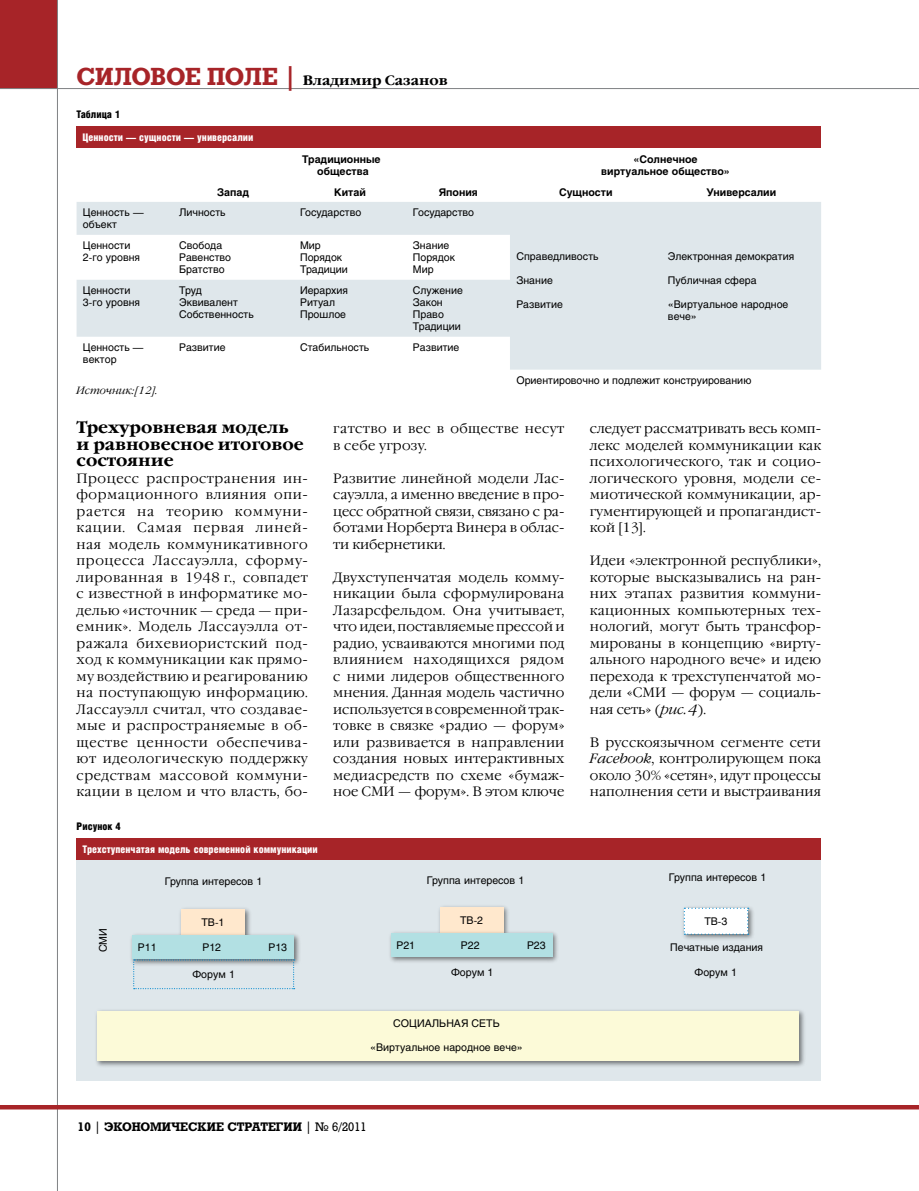
<style>
.page{position:relative;width:919px;height:1191px;background:#fff}
.page>*{position:absolute;margin:0;border:0;box-sizing:border-box;transform-origin:0 0}
.t1{font:700 16.5px/16.5px "Garamond C";color:#000}
.t2{font:300 13.5px/16.5px "Garamond C";letter-spacing:.005em;color:#000;text-align:justify}
.t3{font:300 13.5px/16.5px "Garamond C";letter-spacing:.035em;color:#000}
.t4{font:700 13.5px "Garamond C";color:#000}
.t5{font:700 12px "Rodeo";color:#000}
.t6{font:10.5px/12px "Helios";color:#000}
.t7{font:700 10.5px/12px "Helios";color:#000;text-align:center}
.t8{font:900 10.5px "Helios Cond";color:#fff}
.t9{font:900 10.5px "Helios Cond";color:#000}
.t10{font:italic 300 10.5px "Garamond C";color:#000}
.s1{font-family:"Rodeo";font-size:24px;color:#a72428}
.s2{font-style:italic}
.s3{font-weight:400}
</style>
<div class="page">
<div style="left:0;top:0;width:58px;height:89px;background:#a72428"></div>
<hr style="left:57px;top:0;width:1px;height:1191px;background:#808284">
<hr style="left:0;top:88px;width:918px;height:1px;background:#808284">
<hr style="left:0;top:1105px;width:918px;height:4px;background:#a72428">
<div style="left:77px;top:838px;width:744px;height:242px;background:#dfe7eb"></div>
<div style="left:77px;top:838px;width:744px;height:22px;background:#a72428"></div>
<div style="left:178px;top:905px;width:74px;height:38px;background:#000;opacity:.5"></div>
<div style="left:181px;top:909px;width:64px;height:26px;background:#ffe8cd"></div>
<div style="left:129px;top:932px;width:172px;height:35px;background:#000;opacity:.5"></div>
<div style="left:132px;top:935px;width:162px;height:24px;background:#b2e0e3"></div>
<svg style="left:133px;top:959px;width:161px;height:30px"></svg>
<div style="left:436px;top:903px;width:75px;height:38px;background:#000;opacity:.5"></div>
<div style="left:440px;top:907px;width:63px;height:26px;background:#ffe8cd"></div>
<div style="left:387px;top:929px;width:173px;height:36px;background:#000;opacity:.5"></div>
<div style="left:391px;top:933px;width:161px;height:24px;background:#b2e0e3"></div>
<div style="left:680px;top:904px;width:75px;height:38px;background:#000;opacity:.5"></div>
<svg style="left:683px;top:907px;width:65px;height:27px;background:#f7fafc"></svg>
<div style="left:94px;top:1007px;width:712px;height:61px;background:#000;opacity:.5"></div>
<div style="left:97px;top:1011px;width:702px;height:50px;background:#fcfad8"></div>
<svg style="left:77px;top:202px;width:744px;height:168px;fill:#dfe7eb"></svg>
<div style="left:77px;top:126px;width:744px;height:21px;background:#a72428"></div>
<p class="t4" style="left:77px;top:73px;width:372px"><span class="s1">СИЛОВОЕ ПОЛЕ |</span> Владимир Сазанов</p>
<p class="t9" style="left:77px;top:108px;width:45px">Таблица 1</p>
<p class="t8" style="left:83px;top:131px;width:172px">Ценности — сущности — универсалии</p>
<p class="t7" style="left:302px;top:153px;width:80px">Традиционные общества</p>
<p class="t7" style="left:601px;top:153px;width:130px">«Солнечное виртуальное общество»</p>
<p class="t7" style="left:217px;top:186px;width:33px">Запад</p>
<p class="t7" style="left:334px;top:186px;width:33px">Китай</p>
<p class="t7" style="left:438px;top:186px;width:41px">Япония</p>
<p class="t7" style="left:559px;top:186px;width:55px">Сущности</p>
<p class="t7" style="left:706px;top:186px;width:71px">Универсалии</p>
<p class="t6" style="left:83px;top:207px;width:62px">Ценность — объект</p>
<p class="t6" style="left:179px;top:207px;width:48px">Личность</p>
<p class="t6" style="left:300px;top:207px;width:63px">Государство</p>
<p class="t6" style="left:413px;top:207px;width:63px">Государство</p>
<p class="t6" style="left:83px;top:239px;width:59px">Ценности<br>2-го уровня</p>
<p class="t6" style="left:179px;top:239px;width:54px">Свобода<br>Равенство<br>Братство</p>
<p class="t6" style="left:300px;top:239px;width:49px">Мир<br>Порядок<br>Традиции</p>
<p class="t6" style="left:413px;top:239px;width:44px">Знание<br>Порядок<br>Мир</p>
<p class="t6" style="left:83px;top:284px;width:59px">Ценности<br>3-го уровня</p>
<p class="t6" style="left:179px;top:284px;width:76px">Труд<br>Эквивалент<br>Собственность</p>
<p class="t6" style="left:300px;top:284px;width:49px">Иерархия<br>Ритуал<br>Прошлое</p>
<p class="t6" style="left:413px;top:284px;width:52px">Служение<br>Закон<br>Право<br>Традиции</p>
<p class="t6" style="left:83px;top:341px;width:62px">Ценность — вектор</p>
<p class="t6" style="left:179px;top:341px;width:48px">Развитие</p>
<p class="t6" style="left:300px;top:341px;width:71px">Стабильность</p>
<p class="t6" style="left:413px;top:341px;width:48px">Развитие</p>
<p class="t10" style="left:77px;top:384px;width:82px">Источник:[12].</p>
<p class="t6" style="left:516px;top:250px;width:84px">Справедливость</p>
<p class="t6" style="left:516px;top:274px;width:38px">Знание</p>
<p class="t6" style="left:516px;top:298px;width:48px">Развитие</p>
<p class="t6" style="left:668px;top:250px;width:128px">Электронная демократия</p>
<p class="t6" style="left:668px;top:274px;width:90px">Публичная сфера</p>
<p class="t6" style="left:668px;top:298px;width:122px">«Виртуальное народное вече»</p>
<p class="t6" style="left:516px;top:374px;width:236px">Ориентировочно и подлежит конструированию</p>
<p class="t1" style="left:77px;top:419px;width:228px">Трехуровневая модель и равновесное итоговое состояние</p>
<p class="t2" style="left:77px;top:470px;width:233px">Процесс распространения ин&shy;формационного влияния опи&shy;рается на теорию коммуни&shy;кации. Самая первая линей&shy;ная модель коммуникативного процесса Лассауэлла, сформу&shy;лированная в 1948 г., совпадет с известной в информатике мо&shy;делью «источник — среда — при&shy;емник». Модель Лассауэлла от&shy;ражала бихевиористский под&shy;ход к коммуникации как прямо&shy;му воздействию и реагированию на поступающую информацию.<br>Лассауэлл считал, что создавае&shy;мые и распространяемые в об&shy;ществе ценности обеспечива&shy;ют идеологическую поддержку средствам массовой коммуни&shy;кации в целом и что власть, бо-</p>
<p class="t3" style="left:333px;top:421px;width:232px">гатство и вес в обществе несут в себе угрозу.</p>
<p class="t2" style="left:333px;top:470px;width:233px">Развитие линейной модели Лас&shy;сауэлла, а именно введение в про&shy;цесс обратной связи, связано с ра&shy;ботами Норберта Винера в облас&shy;ти кибернетики.</p>
<p class="t2" style="left:333px;top:569px;width:233px">Двухступенчатая модель комму&shy;никации была сформулирована Лазарсфельдом. Она учитывает, что идеи, поставляемые прессой и радио, усваиваются многими под влиянием находящихся рядом с ними лидеров общественного мнения. Данная модель частично используется в современной трак&shy;товке в связке «радио — форум» или развивается в направлении создания новых интерактивных медиасредств по схеме «бумаж&shy;ное СМИ — форум». В этом ключе</p>
<p class="t2" style="left:590px;top:421px;width:233px">следует рассматривать весь комп&shy;лекс моделей коммуникации как психологического, так и социо&shy;логического уровня, модели се&shy;миотической коммуникации, ар&shy;гументирующей и пропагандист&shy;кой [13].</p>
<p class="t2" style="left:590px;top:553px;width:233px">Идеи «электронной республики», которые высказывались на ран&shy;них этапах развития коммуни&shy;кационных компьютерных тех&shy;нологий, могут быть трансфор&shy;мированы в концепцию «вирту&shy;ального народного вече» и идею перехода к трехступенчатой мо&shy;дели «СМИ — форум — социаль&shy;ная сеть» (<span class="s2">рис. 4</span>).</p>
<p class="t2" style="left:590px;top:734px;width:233px">В русскоязычном сегменте сети <span class="s2">Facebook</span>, контролирующем пока около 30% «сетян», идут процессы наполнения сети и выстраивания</p>
<p class="t9" style="left:77px;top:820px;width:46px">Рисунок 4</p>
<p class="t8" style="left:83px;top:843px;width:237px">Трехступенчатая модель современной коммуникации</p>
<p class="t6" style="left:165px;top:875px;width:99px">Группа интересов 1</p>
<p class="t6" style="left:427px;top:874px;width:99px">Группа интересов 1</p>
<p class="t6" style="left:668px;top:870px;width:99px">Группа интересов 1</p>
<p class="t6" style="left:97px;top:952px;width:26px;rotate:-90deg">СМИ</p>
<p class="t6" style="left:201px;top:916px;width:25px">ТВ-1</p>
<p class="t6" style="left:138px;top:941px;width:46px">Р11 Р</p>
<p class="t6" style="left:209px;top:941px;width:40px">12 Р</p>
<p class="t6" style="left:275px;top:941px;width:13px">13</p>
<p class="t6" style="left:192px;top:968px;width:44px">Форум 1</p>
<p class="t6" style="left:460px;top:914px;width:25px">ТВ-2</p>
<p class="t6" style="left:396px;top:939px;width:46px">Р21 Р</p>
<p class="t6" style="left:468px;top:939px;width:40px">22 Р</p>
<p class="t6" style="left:534px;top:939px;width:13px">23</p>
<p class="t6" style="left:451px;top:966px;width:44px">Форум 1</p>
<p class="t6" style="left:393px;top:1016px;width:108px">СОЦИАЛЬНАЯ СЕТЬ</p>
<p class="t6" style="left:370px;top:1040px;width:154px">«Виртуальное народное вече»</p>
<p class="t5" style="left:78px;top:1119px;width:290px">10 <span class="s3">|</span> ЭКОНОМИЧЕСКИЕ СТРАТЕГИИ <span class="s3">| № 6/2011</span></p>
<p class="t6" style="left:704px;top:915px;width:25px">ТВ-3</p>
<p class="t6" style="left:670px;top:941px;width:94px">Печатные издания</p>
<p class="t6" style="left:694px;top:966px;width:44px">Форум 1</p>
</div>
